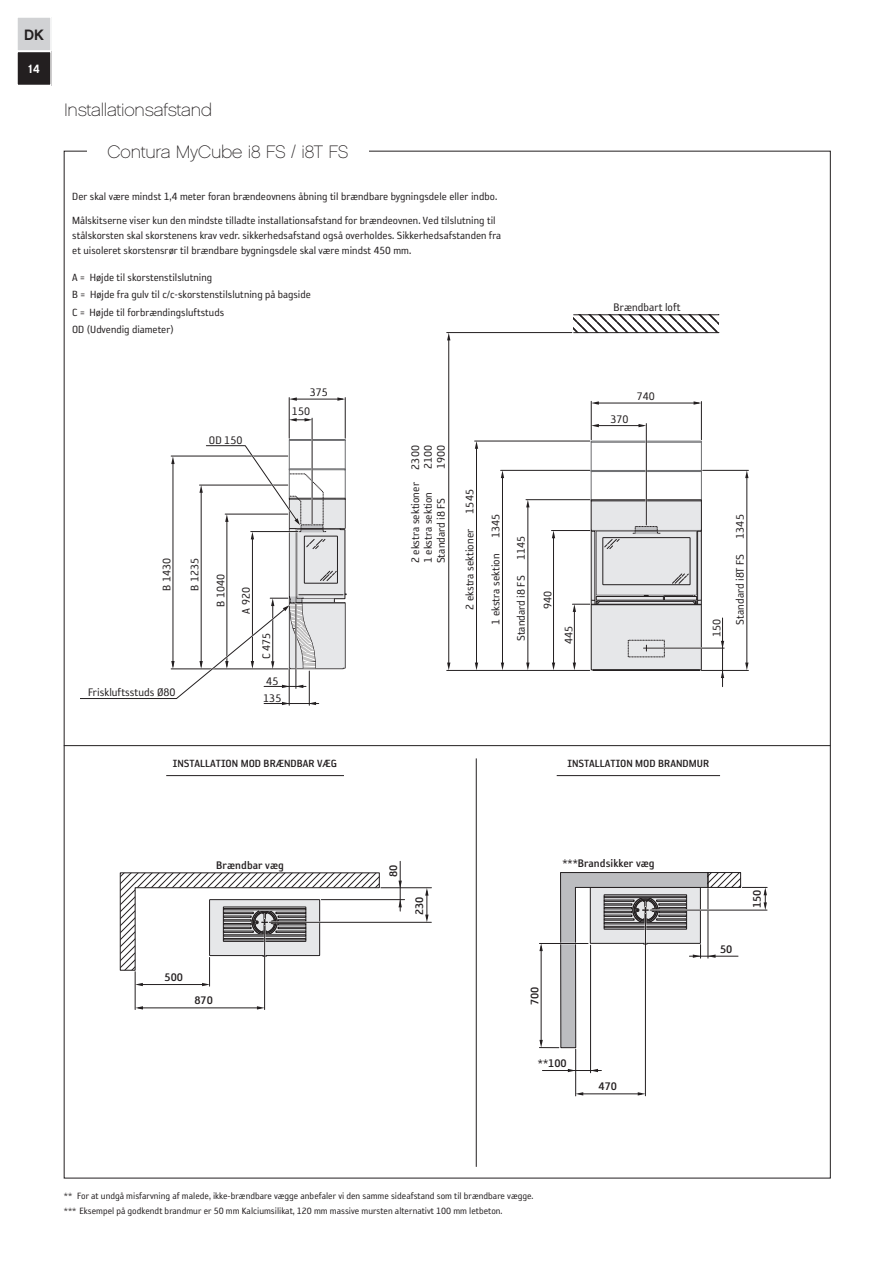
<style>
.page{position:relative;width:893px;height:1263px;background:#fff}
.page>*{position:absolute;margin:0;border:0;box-sizing:border-box;transform-origin:0 0}
.t1{font:18px "Chalet Paris Nineteen Sixty";letter-spacing:-.015em;color:#231f20}
.t2{font:15px "Chalet New York Nineteen Sixty";color:#231f20}
.t3{font:12.6px/17.1px "Reykjavik One OT A Gauge";color:#231f20}
.t4{font:12.6px "Reykjavik One OT B Gauge";color:#231f20}
.t5{font:12px/17.4px "Reykjavik One OT A Gauge";color:#231f20}
.t6{font:12px "Reykjavik One OT B Gauge";color:#231f20}
.t7{font:12px "Chalet New York Nineteen Sixty";color:#fff}
.t8{font:10.5px/15px "Reykjavik One OT A Gauge";color:#231f20}
</style>
<div class="page">
<div style="left:17px;top:17px;width:34px;height:68px;background:#d1d2d4"></div>
<div style="left:16px;top:16px;width:36px;height:36px;border:2px solid #fff"></div>
<div style="left:17px;top:51px;width:34px;height:34px;background:#231f20"></div>
<div style="left:16px;top:51px;width:36px;height:35px;border:2px solid #fff"></div>
<hr style="left:64px;top:745px;width:766px;height:1px;background:#231f20">
<hr style="left:476px;top:758px;width:1px;height:409px;background:#231f20">
<hr style="left:289px;top:398px;width:1px;height:40px;background:#231f20">
<hr style="left:312px;top:418px;width:1px;height:106px;background:#231f20">
<svg style="left:80px;top:439px;width:266px;height:266px"></svg>
<hr style="left:294px;top:399px;width:49px;height:1px;background:#231f20">
<hr style="left:345px;top:398px;width:1px;height:40px;background:#231f20">
<svg style="left:289px;top:397px;width:8px;height:4px"></svg>
<svg style="left:337px;top:397px;width:8px;height:4px"></svg>
<svg style="left:289px;top:418px;width:23px;height:3px"></svg>
<hr style="left:321px;top:899px;width:84px;height:1px;background:#231f20">
<hr style="left:269px;top:922px;width:162px;height:1px;background:#231f20">
<hr style="left:400px;top:861px;width:1px;height:50px;background:#231f20">
<hr style="left:381px;top:887px;width:50px;height:1px;background:#231f20">
<svg style="left:425px;top:888px;width:4px;height:34px"></svg>
<svg style="left:398px;top:900px;width:4px;height:7px"></svg>
<svg style="left:398px;top:881px;width:4px;height:7px"></svg>
<hr style="left:264px;top:926px;width:1px;height:83px;background:#231f20">
<hr style="left:138px;top:1007px;width:123px;height:1px;background:#231f20">
<hr style="left:135px;top:972px;width:1px;height:37px;background:#231f20">
<svg style="left:135px;top:1006px;width:8px;height:3px"></svg>
<svg style="left:257px;top:1006px;width:8px;height:3px"></svg>
<svg style="left:119px;top:872px;width:261px;height:114px"></svg>
<svg style="left:715px;top:874px;width:24px;height:12px"></svg>
<div style="left:708px;top:872px;width:33px;height:16px;border:1px solid #231f20"></div>
<hr style="left:650px;top:910px;width:117px;height:1px;background:#231f20">
<svg style="left:742px;top:887px;width:25px;height:23px"></svg>
<hr style="left:689px;top:956px;width:49px;height:1px;background:#231f20">
<hr style="left:590px;top:945px;width:1px;height:128px;background:#231f20">
<hr style="left:645px;top:914px;width:1px;height:182px;background:#231f20">
<hr style="left:579px;top:1093px;width:63px;height:1px;background:#231f20">
<hr style="left:542px;top:1070px;width:59px;height:1px;background:#231f20">
<hr style="left:575px;top:1049px;width:1px;height:47px;background:#231f20">
<svg style="left:576px;top:1092px;width:7px;height:3px"></svg>
<svg style="left:638px;top:1092px;width:7px;height:3px"></svg>
<svg style="left:539px;top:872px;width:176px;height:176px"></svg>
<svg style="left:590px;top:1069px;width:8px;height:3px"></svg>
<svg style="left:568px;top:1069px;width:8px;height:3px"></svg>
<svg style="left:574px;top:315px;width:145px;height:17px"></svg>
<hr style="left:574px;top:314px;width:145px;height:1px;background:#231f20">
<hr style="left:574px;top:332px;width:145px;height:1px;background:#231f20">
<hr style="left:591px;top:401px;width:1px;height:39px;background:#231f20">
<hr style="left:596px;top:403px;width:103px;height:1px;background:#231f20">
<hr style="left:701px;top:401px;width:1px;height:39px;background:#231f20">
<hr style="left:646px;top:424px;width:1px;height:101px;background:#231f20">
<svg style="left:591px;top:401px;width:8px;height:4px"></svg>
<svg style="left:694px;top:401px;width:7px;height:4px"></svg>
<hr style="left:596px;top:425px;width:48px;height:1px;background:#231f20">
<svg style="left:591px;top:424px;width:8px;height:3px"></svg>
<svg style="left:638px;top:424px;width:8px;height:3px"></svg>
<hr style="left:447px;top:670px;width:143px;height:1px;background:#231f20">
<hr style="left:447px;top:332px;width:125px;height:1px;background:#231f20">
<hr style="left:526px;top:499px;width:64px;height:1px;background:#231f20">
<hr style="left:551px;top:530px;width:39px;height:1px;background:#231f20">
<hr style="left:448px;top:339px;width:1px;height:327px;background:#231f20">
<svg style="left:447px;top:663px;width:3px;height:7px"></svg>
<svg style="left:447px;top:333px;width:3px;height:7px"></svg>
<hr style="left:528px;top:506px;width:1px;height:160px;background:#231f20">
<svg style="left:526px;top:663px;width:3px;height:7px"></svg>
<svg style="left:526px;top:500px;width:3px;height:7px"></svg>
<hr style="left:501px;top:470px;width:89px;height:1px;background:#231f20">
<hr style="left:703px;top:470px;width:45px;height:1px;background:#231f20">
<hr style="left:502px;top:476px;width:1px;height:190px;background:#231f20">
<svg style="left:501px;top:663px;width:3px;height:7px"></svg>
<svg style="left:501px;top:470px;width:3px;height:8px"></svg>
<hr style="left:747px;top:476px;width:1px;height:190px;background:#231f20">
<svg style="left:745px;top:663px;width:3px;height:7px"></svg>
<svg style="left:745px;top:470px;width:3px;height:8px"></svg>
<hr style="left:475px;top:441px;width:115px;height:1px;background:#231f20">
<hr style="left:476px;top:447px;width:1px;height:219px;background:#231f20">
<svg style="left:475px;top:663px;width:3px;height:7px"></svg>
<svg style="left:475px;top:441px;width:3px;height:8px"></svg>
<hr style="left:553px;top:537px;width:1px;height:129px;background:#231f20">
<svg style="left:552px;top:663px;width:3px;height:7px"></svg>
<svg style="left:552px;top:531px;width:3px;height:7px"></svg>
<hr style="left:701px;top:670px;width:47px;height:1px;background:#231f20">
<hr style="left:643px;top:648px;width:81px;height:1px;background:#231f20">
<hr style="left:722px;top:618px;width:1px;height:69px;background:#231f20">
<svg style="left:721px;top:641px;width:3px;height:7px"></svg>
<svg style="left:721px;top:670px;width:3px;height:8px"></svg>
<svg style="left:572px;top:441px;width:130px;height:230px"></svg>
<hr style="left:557px;top:775px;width:163px;height:1px;background:#231f20">
<hr style="left:166px;top:775px;width:178px;height:1px;background:#231f20">
<p class="t2" style="left:24px;top:25px;width:21px">DK</p>
<p class="t7" style="left:28px;top:61px;width:13px">14</p>
<h1 class="t1" style="left:64px;top:99px;width:149px">Installationsafstand</h1>
<h1 class="t1" style="left:108px;top:141px;width:242px">Contura MyCube i8 FS / i8T FS</h1>
<p class="t5" style="left:72px;top:185px;width:426px;line-height:24px">Der skal være mindst 1,4 meter foran brændeovnens åbning til brændbare bygningsdele eller indbo.<br>Målskitserne viser kun den mindste tilladte installationsafstand for brændeovnen. Ved tilslutning til</p>
<p class="t5" style="left:72px;top:228px;width:430px;line-height:15px">stålskorsten skal skorstenens krav vedr. sikkerhedsafstand også overholdes. Sikkerhedsafstanden fra et uisoleret skorstensrør til brændbare bygningsdele skal være mindst 450 mm.</p>
<p class="t5" style="left:72px;top:269px;width:240px">A = Højde til skorstenstilslutning<br>B = Højde fra gulv til c/c-skorstenstilslutning på bagside C = Højde til forbrændingsluftstuds<br>OD (Udvendig diameter)</p>
<p class="t3" style="left:614px;top:299px;width:69px">Brændbart loft</p>
<p class="t3" style="left:209px;top:431px;width:35px">OD 150</p>
<p class="t3" style="left:292px;top:383px;width:37px;line-height:19.2px;text-indent:18px">375<br>150</p>
<p class="t3" style="left:158px;top:591px;width:34px;rotate:-90deg">B 1430</p>
<p class="t3" style="left:182px;top:607px;width:51px;line-height:25.7px;text-indent:16px;rotate:-90deg">B 1235<br>B 1040</p>
<p class="t3" style="left:88px;top:683px;width:89px">Friskluftsstuds Ø80</p>
<p class="t3" style="left:238px;top:614px;width:28px;rotate:-90deg">A 920</p>
<p class="t3" style="left:258px;top:659px;width:28px;rotate:-90deg">C 475</p>
<p class="t3" style="left:263px;top:672px;width:20px">45<br>135</p>
<p class="t3" style="left:432px;top:469px;width:26px;rotate:-90deg">1900</p>
<p class="t3" style="left:420px;top:469px;width:26px;rotate:-90deg">2100</p>
<p class="t3" style="left:409px;top:563px;width:119px;line-height:12.9px;rotate:-90deg">2 ekstra sektioner 2300<br>1 ekstra sektion</p>
<p class="t3" style="left:432px;top:563px;width:67px;rotate:-90deg">Standard i8 FS</p>
<p class="t3" style="left:610px;top:410px;width:20px">370</p>
<p class="t3" style="left:637px;top:388px;width:20px">740</p>
<p class="t3" style="left:461px;top:610px;width:122px;rotate:-90deg">2 ekstra sektioner 1545</p>
<p class="t3" style="left:487px;top:625px;width:112px;rotate:-90deg">1 ekstra sektion 1345</p>
<p class="t3" style="left:512px;top:641px;width:107px;rotate:-90deg">Standard i8 FS 1145</p>
<p class="t3" style="left:539px;top:609px;width:20px;rotate:-90deg">940</p>
<p class="t3" style="left:560px;top:644px;width:20px;rotate:-90deg">445</p>
<p class="t3" style="left:708px;top:637px;width:20px;rotate:-90deg">150</p>
<p class="t3" style="left:731px;top:625px;width:112px;rotate:-90deg">Standard i8T FS 1345</p>
<p class="t6" style="left:173px;top:757px;width:166px">INSTALLATION MOD BRÆNDBAR VÆG</p>
<p class="t6" style="left:568px;top:757px;width:143px">INSTALLATION MOD BRANDMUR</p>
<p class="t4" style="left:216px;top:859px;width:69px">Brændbar væg</p>
<p class="t4" style="left:165px;top:971px;width:20px">500</p>
<p class="t4" style="left:194px;top:994px;width:20px">870</p>
<p class="t4" style="left:387px;top:877px;width:14px;rotate:-90deg">80</p>
<p class="t4" style="left:413px;top:915px;width:20px;rotate:-90deg">230</p>
<p class="t4" style="left:562px;top:857px;width:94px">***Brandsikker væg</p>
<p class="t4" style="left:528px;top:1005px;width:20px;rotate:-90deg">700</p>
<p class="t4" style="left:538px;top:1057px;width:30px">**100</p>
<p class="t4" style="left:598px;top:1080px;width:20px">470</p>
<p class="t4" style="left:720px;top:943px;width:14px">50</p>
<p class="t4" style="left:750px;top:908px;width:20px;rotate:-90deg">150</p>
<p class="t8" style="left:64px;top:1189px;width:471px">** For at undgå misfarvning af malede, ikke-brændbare vægge anbefaler vi den samme sideafstand som til brændbare vægge. *** Eksempel på godkendt brandmur er 50 mm Kalciumsilikat, 120 mm massive mursten alternativt 100 mm letbeton.</p>
</div>
